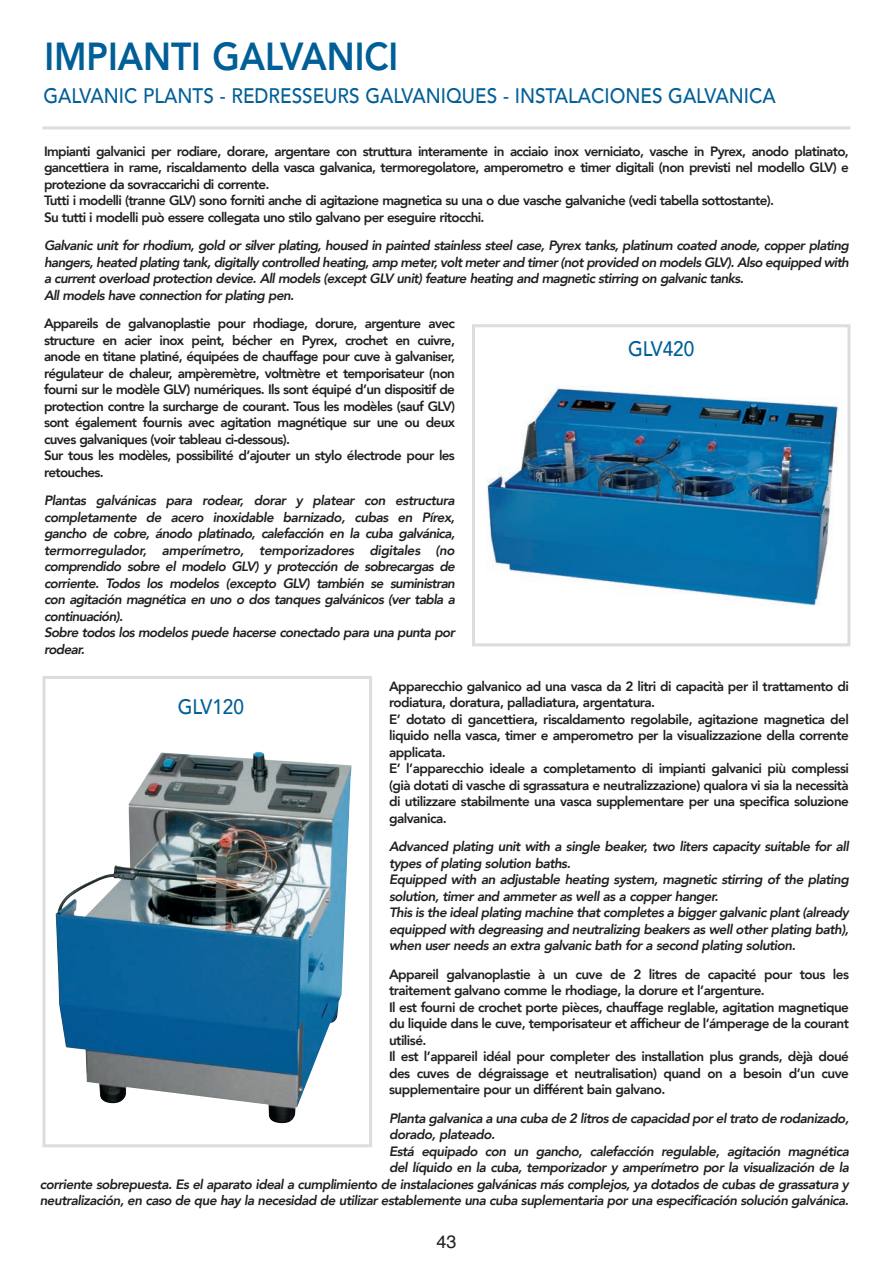
<style>
.page{position:relative;width:893px;height:1263px;background:#fff}
.page>*{position:absolute;margin:0;border:0;box-sizing:border-box;transform-origin:0 0}
.t1{font:800 39px "Avenir";color:#015f98;scale:.9 1}
.t2{font:500 21px "Avenir";color:#015f98;scale:.9 1}
.t3{font:18px "Helvetica";color:#231f20}
.t4{font:800 13.5px/16.5px "Avenir";letter-spacing:-.05em;color:#231f20}
.t5{font:italic 800 13.5px/16.5px "Avenir";letter-spacing:-.04em;color:#231f20}
</style>
<div class="page">
<img style="left:56px;top:752px;width:295px;height:371px">
<div style="left:42px;top:676px;width:330px;height:471px;border:3px solid #dcdddf"></div>
<img style="left:487px;top:386px;width:352px;height:220px">
<div style="left:472px;top:324px;width:378px;height:322px;border:3px solid #dcdddf"></div>
<hr style="left:43px;top:126px;width:807px;height:3px;background:#dcdddf">
<h1 class="t1" style="left:44px;top:26px;width:395px">IMPIANTI GALVANICI</h1>
<h2 class="t2" style="left:43px;top:78px;width:815px">GALVANIC PLANTS - REDRESSEURS GALVANIQUES - INSTALACIONES GALVANICA</h2>
<p class="t4" style="left:44px;top:143px;width:806px">Impianti galvanici per rodiare, dorare, argentare con struttura interamente in acciaio inox verniciato, vasche in Pyrex, anodo platinato, gancettiera in rame, riscaldamento della vasca galvanica, termoregolatore, amperometro e timer digitali (non previsti nel modello GLV) e protezione da sovraccarichi di corrente.<br>Tutti i modelli (tranne GLV) sono forniti anche di agitazione magnetica su una o due vasche galvaniche (vedi tabella sottostante).<br>Su tutti i modelli può essere collegata uno stilo galvano per eseguire ritocchi.</p>
<p class="t5" style="left:44px;top:238px;width:806px">Galvanic unit for rhodium, gold or silver plating, housed in painted stainless steel case, Pyrex tanks, platinum coated anode, copper plating hangers, heated plating tank, digitally controlled heating, amp meter, volt meter and timer (not provided on models GLV). Also equipped with a current overload protection device. All models (except GLV unit) feature heating and magnetic stirring on galvanic tanks.<br>All models have connection for plating pen.</p>
<p class="t4" style="left:44px;top:315px;width:412px">Appareils de galvanoplastie pour rhodiage, dorure, argenture avec structure en acier inox peint, bécher en Pyrex, crochet en cuivre, anode en titane platiné, équipées de chauffage pour cuve à galvaniser, régulateur de chaleur, ampèremètre, voltmètre et temporisateur (non fourni sur le modèle GLV) numériques. Ils sont équipé d’un dispositif de protection contre la surcharge de courant. Tous les modèles (sauf GLV) sont également fournis avec agitation magnétique sur une ou deux cuves galvaniques (voir tableau ci-dessous).<br>Sur tous les modèles, possibilité d’ajouter un stylo électrode pour les retouches.</p>
<p class="t5" style="left:44px;top:493px;width:412px">Plantas galvánicas para rodear, dorar y platear con estructura completamente de acero inoxidable barnizado, cubas en Pírex, gancho de cobre, ánodo platinado, calefacción en la cuba galvánica, termorregulador, amperímetro, temporizadores digitales (no comprendido sobre el modelo GLV) y protección de sobrecargas de corriente. Todos los modelos (excepto GLV) también se suministran con agitación magnética en uno o dos tanques galvánicos (ver tabla a continuación).<br>Sobre todos los modelos puede hacerse conectado para una punta por rodear.</p>
<p class="t4" style="left:389px;top:678px;width:461px">Apparecchio galvanico ad una vasca da 2 litri di capacità per il trattamento di rodiatura, doratura, palladiatura, argentatura.<br>E’ dotato di gancettiera, riscaldamento regolabile, agitazione magnetica del liquido nella vasca, timer e amperometro per la visualizzazione della corrente applicata.<br>E’ l’apparecchio ideale a completamento di impianti galvanici più complessi (già dotati di vasche di sgrassatura e neutralizzazione) qualora vi sia la necessità di utilizzare stabilmente una vasca supplementare per una specifica soluzione galvanica.</p>
<p class="t5" style="left:389px;top:838px;width:461px">Advanced plating unit with a single beaker, two liters capacity suitable for all types of plating solution baths.<br>Equipped with an adjustable heating system, magnetic stirring of the plating solution, timer and ammeter as well as a copper hanger.<br>This is the ideal plating machine that completes a bigger galvanic plant (already equipped with degreasing and neutralizing beakers as well other plating bath), when user needs an extra galvanic bath for a second plating solution.</p>
<p class="t4" style="left:389px;top:966px;width:461px">Appareil galvanoplastie à un cuve de 2 litres de capacité pour tous les traitement galvano comme le rhodiage, la dorure et l’argenture.<br>Il est fourni de crochet porte pièces, chauffage reglable, agitation magnetique du liquide dans le cuve, temporisateur et afficheur de l’ámperage de la courant utilisé.<br>Il est l’appareil idéal pour completer des installation plus grands, dèjà doué des cuves de dégraissage et neutralisation) quand on a besoin d’un cuve supplementaire pour un différent bain galvano.</p>
<p class="t5" style="left:389px;top:1110px;width:461px">Planta galvanica a una cuba de 2 litros de capacidad por el trato de rodanizado,</p>
<p class="t5" style="left:389px;top:1126px;width:107px">dorado, plateado.</p>
<p class="t5" style="left:389px;top:1143px;width:461px">Está equipado con un gancho, calefacción regulable, agitación magnética</p>
<p class="t5" style="left:389px;top:1159px;width:461px">del líquido en la cuba, temporizador y amperímetro por la visualización de la</p>
<p class="t5" style="left:40px;top:1176px;width:811px">corriente sobrepuesta. Es el aparato ideal a cumplimiento de instalaciones galvánicas más complejos, ya dotados de cubas de grassatura y</p>
<p class="t5" style="left:40px;top:1192px;width:811px">neutralización, en caso de que hay la necesidad de utilizar establemente una cuba suplementaria por una especificación solución galvánica.</p>
<h2 class="t2" style="left:628px;top:331px;width:75px">GLV420</h2>
<h2 class="t2" style="left:178px;top:688px;width:75px">GLV120</h2>
<h3 class="t3" style="left:436px;top:1228px;width:22px">43</h3>
</div>
